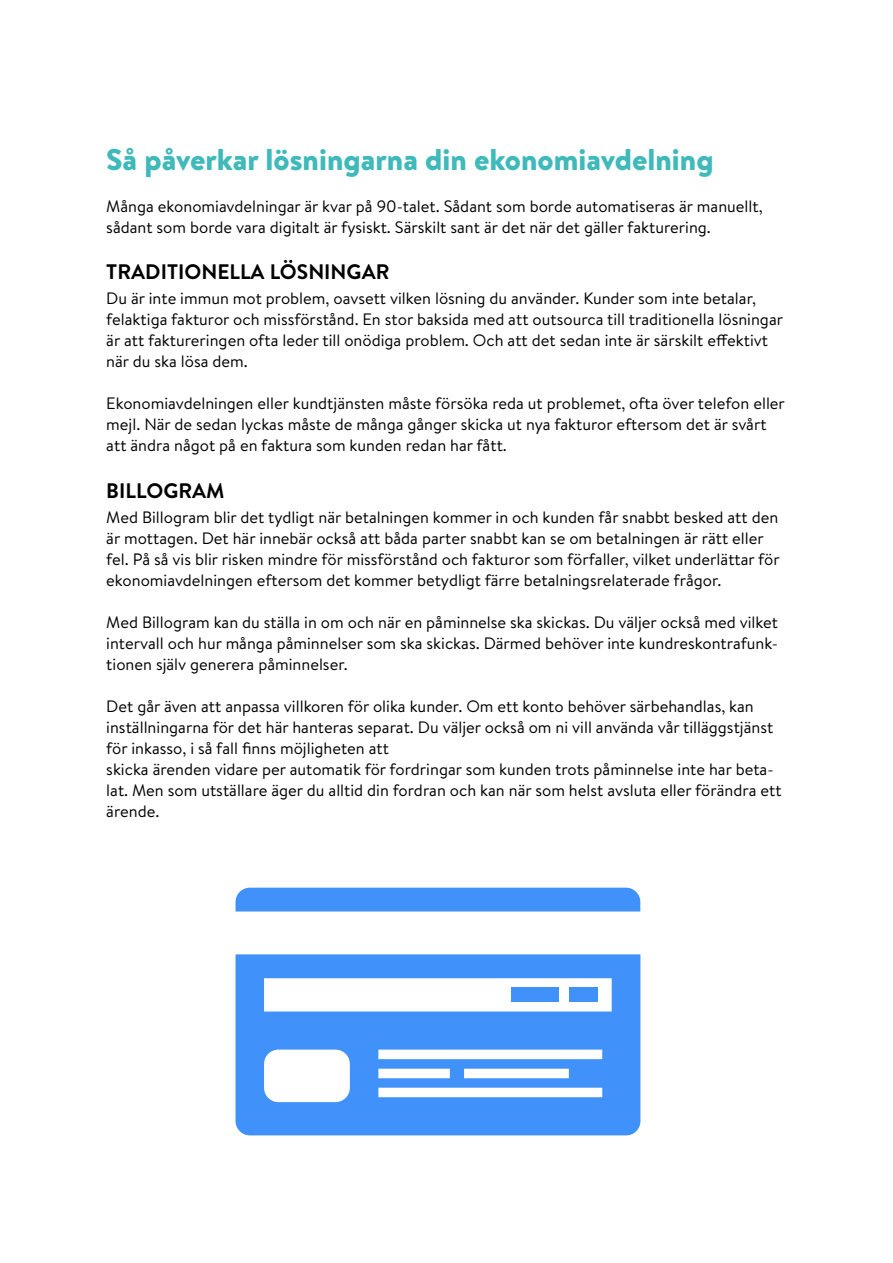
<style>
.page{position:relative;width:893px;height:1263px;background:#fff}
.page>*{position:absolute;margin:0;border:0;box-sizing:border-box;transform-origin:0 0}
.t1{font:900 30px "Brandon Text";color:#40b9bb}
.t2{font:700 21px "Brandon Text";color:#000}
.t3{font:16.5px/21px "Brandon Text";color:#000}
</style>
<div class="page">
<svg style="left:236px;top:954px;width:404px;height:181px;fill:#4091fa"></svg>
<div style="left:236px;top:888px;width:404px;height:23px;background:#4091fa"></div>
<div style="left:569px;top:988px;width:28px;height:14px;background:#4091fa"></div>
<div style="left:512px;top:988px;width:47px;height:14px;background:#4091fa"></div>
<h1 class="t1" style="left:106px;top:138px;width:609px">Så påverkar lösningarna din ekonomiavdelning</h1>
<p class="t3" style="left:106px;top:195px;width:658px">Många ekonomiavdelningar är kvar på 90-talet. Sådant som borde automatiseras är manuellt, sådant som borde vara digitalt är fysiskt. Särskilt sant är det när det gäller fakturering.</p>
<p class="t2" style="left:106px;top:257px;width:285px">TRADITIONELLA LÖSNINGAR</p>
<p class="t3" style="left:106px;top:288px;width:678px">Du är inte immun mot problem, oavsett vilken lösning du använder. Kunder som inte betalar, felaktiga fakturor och missförstånd. En stor baksida med att outsourca till traditionella lösningar är att faktureringen ofta leder till onödiga problem. Och att det sedan inte är särskilt effektivt när du ska lösa dem.</p>
<p class="t3" style="left:106px;top:393px;width:680px">Ekonomiavdelningen eller kundtjänsten måste försöka reda ut problemet, ofta över telefon eller mejl. När de sedan lyckas måste de många gånger skicka ut nya fakturor eftersom det är svårt att ändra något på en faktura som kunden redan har fått.</p>
<p class="t2" style="left:106px;top:476px;width:120px">BILLOGRAM</p>
<p class="t3" style="left:106px;top:506px;width:675px">Med Billogram blir det tydligt när betalningen kommer in och kunden får snabbt besked att den är mottagen. Det här innebär också att båda parter snabbt kan se om betalningen är rätt eller fel. På så vis blir risken mindre för missförstånd och fakturor som förfaller, vilket underlättar för ekonomiavdelningen eftersom det kommer betydligt färre betalningsrelaterade frågor.</p>
<p class="t3" style="left:106px;top:611px;width:673px;text-align:justify">Med Billogram kan du ställa in om och när en påminnelse ska skickas. Du väljer också med vilket intervall och hur många påminnelser som ska skickas. Därmed behöver inte kundreskontrafunk&shy;tionen själv generera påminnelser.</p>
<p class="t3" style="left:106px;top:695px;width:677px">Det går även att anpassa villkoren för olika kunder. Om ett konto behöver särbehandlas, kan inställningarna för det här hanteras separat. Du väljer också om ni vill använda vår tilläggstjänst för inkasso, i så fall finns möjligheten att<br>skicka ärenden vidare per automatik för fordringar som kunden trots påminnelse inte har beta&shy;lat. Men som utställare äger du alltid din fordran och kan när som helst avsluta eller förändra ett ärende.</p>
</div>
